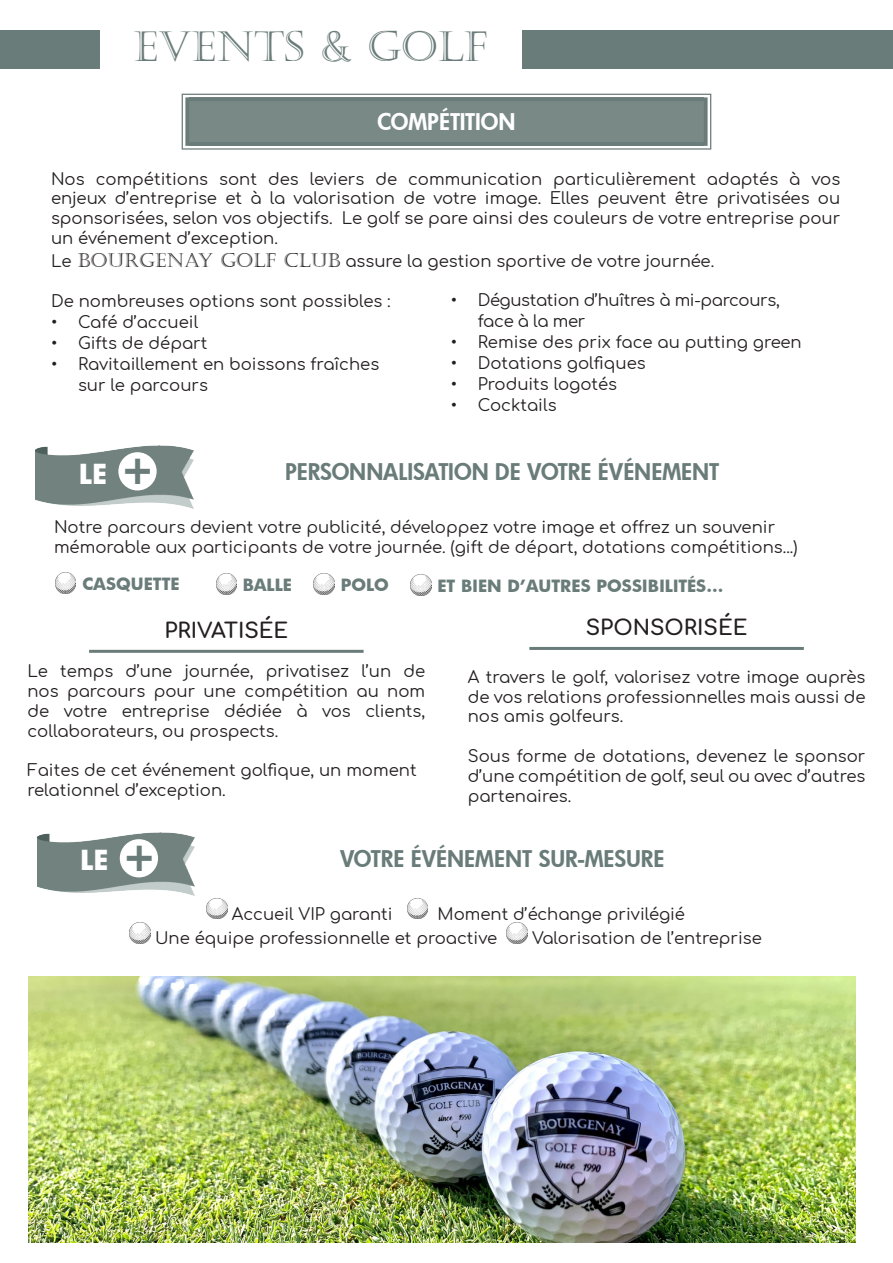
<style>
.page{position:relative;width:893px;height:1263px;background:#fff}
.page>*{position:absolute;margin:0;border:0;box-sizing:border-box;transform-origin:0 0}
.t1{font:42px "Castellar";color:#697c79}
.t2{font:700 40.5px "Futura";color:#697c79}
.t3{font:700 27px "Futura";color:#fff}
.t4{font:800 22.5px "Futura";color:#697c79}
.t5{font:800 22.5px "Futura";color:#fff}
.t6{font:700 21px "Comfortaa";color:#231f20}
.t7{font:16.5px/19.8px "Comfortaa";color:#231f20;text-align:justify}
.t8{font:700 16.5px "Futura";color:#697c79}
.t9{font:16.5px/21px "Comfortaa";letter-spacing:-.02em;color:#231f20}
.s1{font-family:"Castellar";font-size:19.5px}
</style>
<div class="page">
<svg style="left:181px;top:93px;width:531px;height:57px"></svg>
<div style="left:185px;top:97px;width:523px;height:49px;border:4px solid #697c79"></div>
<hr style="left:89px;top:650px;width:275px;height:3px;background:#697c79">
<div style="left:522px;top:31px;width:371px;height:38px;background:#697c79"></div>
<img style="left:29px;top:977px;width:827px;height:266px">
<div style="left:0;top:31px;width:99px;height:38px;background:#697c79"></div>
<hr style="left:529px;top:647px;width:275px;height:3px;background:#697c79">
<img style="left:36px;top:445px;width:157px;height:64px">
<div style="left:118px;top:452px;width:39px;height:38px;background:#fff;border-radius:50%"></div>
<img style="left:55px;top:573px;width:21px;height:21px">
<img style="left:216px;top:574px;width:21px;height:20px">
<img style="left:206px;top:898px;width:21px;height:21px">
<img style="left:407px;top:898px;width:21px;height:21px">
<img style="left:130px;top:923px;width:20px;height:20px">
<img style="left:507px;top:923px;width:20px;height:20px">
<img style="left:313px;top:574px;width:21px;height:20px">
<img style="left:411px;top:575px;width:20px;height:20px">
<img style="left:37px;top:832px;width:158px;height:64px">
<div style="left:120px;top:839px;width:38px;height:38px;background:#fff;border-radius:50%"></div>
<p class="t1" style="left:134px;top:22px;width:87px">EVENTS</p>
<p class="t1" style="left:319px;top:22px;width:78px">&amp; GOLF</p>
<p class="t5" style="left:377px;top:107px;width:140px">COMPÉTITION</p>
<p class="t7" style="left:51px;top:166px;width:791px">Nos compétitions sont des leviers de communication particulièrement adaptés à vos enjeux d’entreprise et à la valorisation de votre image. Elles peuvent être privatisées ou sponsorisées, selon vos objectifs. Le golf se pare ainsi des couleurs de votre entreprise pour un événement d’exception.</p>
<p class="t7" style="left:51px;top:249px;width:665px">Le <span class="s1">BOURGENAY GOLF CLUB</span> assure la gestion sportive de votre journée.</p>
<p class="t7" style="left:51px;top:289px;width:341px">De nombreuses options sont possibles :</p>
<p class="t7" style="left:51px;top:310px;width:149px">• Café d’accueil</p>
<p class="t7" style="left:51px;top:331px;width:158px">• Gifts de départ</p>
<p class="t7" style="left:78px;top:351px;width:303px;line-height:21px;text-indent:-27px">• Ravitaillement en boissons fraîches sur le parcours</p>
<p class="t9" style="left:478px;top:287px;width:304px;text-indent:-27px">• Dégustation d’huîtres à mi-parcours, face à la mer</p>
<p class="t7" style="left:451px;top:330px;width:353px">• Remise des prix face au putting green</p>
<p class="t7" style="left:451px;top:351px;width:197px">• Dotations golfiques</p>
<p class="t7" style="left:451px;top:372px;width:168px">• Produits logotés</p>
<p class="t7" style="left:451px;top:393px;width:107px">• Cocktails</p>
<p class="t3" style="left:79px;top:454px;width:30px">LE</p>
<p class="t2" style="left:124px;top:441px;width:29px">+</p>
<p class="t4" style="left:285px;top:457px;width:436px">PERSONNALISATION DE VOTRE ÉVÉNEMENT</p>
<p class="t7" style="left:54px;top:515px;width:745px">Notre parcours devient votre publicité, développez votre image et offrez un souvenir mémorable aux participants de votre journée. (gift de départ, dotations compétitions...)</p>
<p class="t8" style="left:82px;top:573px;width:99px">CASQUETTE</p>
<p class="t8" style="left:243px;top:573px;width:51px">BALLE</p>
<p class="t6" style="left:164px;top:611px;width:125px">PRIVATISÉE</p>
<p class="t8" style="left:341px;top:573px;width:49px">POLO</p>
<p class="t8" style="left:438px;top:574px;width:287px">ET BIEN D’AUTRES POSSIBILITÉS...</p>
<p class="t6" style="left:586px;top:608px;width:163px">SPONSORISÉE</p>
<p class="t7" style="left:27px;top:659px;width:399px">Le temps d’une journée, privatisez l’un de nos parcours pour une compétition au nom de votre entreprise dédiée à vos clients, collaborateurs, ou prospects.</p>
<p class="t7" style="left:27px;top:758px;width:391px">Faites de cet événement golfique, un moment relationnel d’exception.</p>
<p class="t7" style="left:468px;top:665px;width:399px">A travers le golf, valorisez votre image auprès de vos relations professionnelles mais aussi de nos amis golfeurs.</p>
<p class="t7" style="left:468px;top:744px;width:399px">Sous forme de dotations, devenez le sponsor d’une compétition de golf, seul ou avec d’autres partenaires.</p>
<p class="t3" style="left:80px;top:841px;width:30px">LE</p>
<p class="t2" style="left:125px;top:828px;width:29px">+</p>
<p class="t4" style="left:340px;top:843px;width:326px">VOTRE ÉVÉNEMENT SUR-MESURE</p>
<p class="t7" style="left:155px;top:899px;width:531px;line-height:24.8px;text-indent:282px">Moment d’échange privilégié<br>Une équipe professionnelle et proactive</p>
<p class="t7" style="left:232px;top:901px;width:162px">Accueil VIP garanti</p>
<p class="t7" style="left:532px;top:926px;width:231px">Valorisation de l’entreprise</p>
</div>
